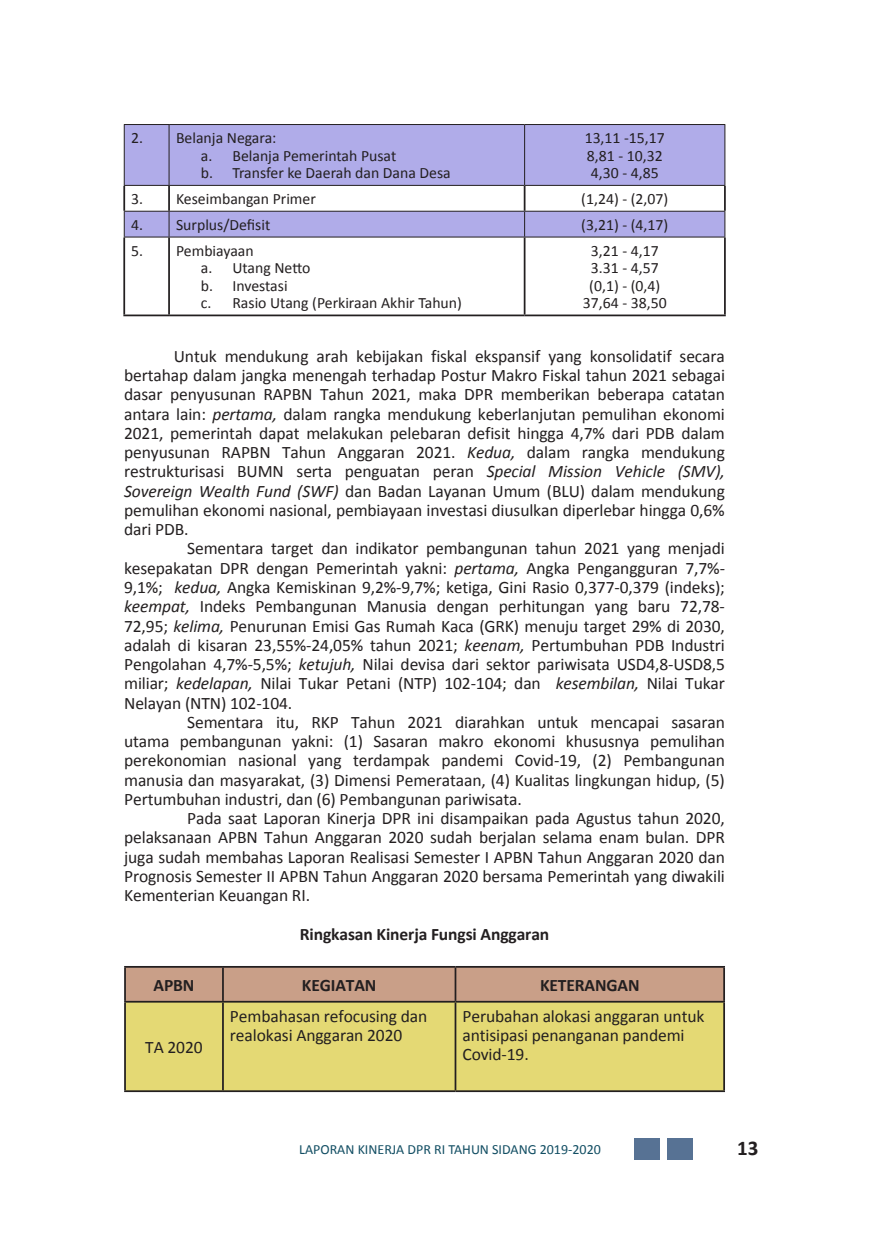
<style>
.page{position:relative;width:874px;height:1241px;background:#fff}
.page>*{position:absolute;margin:0;border:0;box-sizing:border-box;transform-origin:0 0}
.t1{font:700 21px "Calibri";color:#231f20}
.t2{font:17.5px/19.2px "Calibri";letter-spacing:-.005em;color:#231f20;text-align:justify}
.t3{font:700 17.5px "Calibri";letter-spacing:-.005em;color:#231f20}
.t4{font:15.75px "Calibri";color:#231f20}
.t5{font:14px "Calibri";color:#124e63}
.s1{font-style:italic}
</style>
<div class="page">
<div style="left:633px;top:1137px;width:26px;height:21px;background:#577294"></div>
<div style="left:667px;top:1137px;width:25px;height:21px;background:#577294"></div>
<svg style="left:125px;top:125px;width:599px;height:111px;fill:#b0ace9"></svg>
<hr style="left:123px;top:186px;width:2px;height:25px;background:#231f20">
<hr style="left:168px;top:186px;width:2px;height:25px;background:#231f20">
<hr style="left:523px;top:186px;width:2px;height:25px;background:#231f20">
<hr style="left:723px;top:186px;width:2px;height:25px;background:#231f20">
<hr style="left:123px;top:237px;width:2px;height:77px;background:#231f20">
<hr style="left:168px;top:237px;width:2px;height:77px;background:#231f20">
<hr style="left:523px;top:237px;width:2px;height:77px;background:#231f20">
<hr style="left:723px;top:237px;width:2px;height:77px;background:#231f20">
<hr style="left:123px;top:314px;width:46px;height:2px;background:#231f20">
<hr style="left:169px;top:314px;width:355px;height:2px;background:#231f20">
<hr style="left:524px;top:314px;width:201px;height:2px;background:#231f20">
<hr style="left:524px;top:124px;width:201px;height:1px;background:#231f20">
<hr style="left:724px;top:125px;width:1px;height:60px;background:#231f20">
<hr style="left:524px;top:185px;width:201px;height:1px;background:#231f20">
<hr style="left:124px;top:124px;width:45px;height:1px;background:#231f20">
<hr style="left:124px;top:125px;width:1px;height:60px;background:#231f20">
<hr style="left:124px;top:185px;width:45px;height:1px;background:#231f20">
<hr style="left:524px;top:211px;width:201px;height:1px;background:#231f20">
<svg style="left:724px;top:212px;width:1px;height:24px"></svg>
<hr style="left:524px;top:236px;width:201px;height:1px;background:#231f20">
<hr style="left:124px;top:211px;width:45px;height:1px;background:#231f20">
<svg style="left:124px;top:212px;width:1px;height:24px"></svg>
<hr style="left:124px;top:236px;width:45px;height:1px;background:#231f20">
<hr style="left:169px;top:211px;width:355px;height:1px;background:#231f20">
<svg style="left:168px;top:212px;width:1px;height:24px"></svg>
<svg style="left:524px;top:212px;width:1px;height:24px"></svg>
<hr style="left:169px;top:236px;width:355px;height:1px;background:#231f20">
<hr style="left:169px;top:124px;width:355px;height:1px;background:#231f20">
<hr style="left:168px;top:125px;width:1px;height:60px;background:#231f20">
<hr style="left:524px;top:125px;width:1px;height:60px;background:#231f20">
<hr style="left:169px;top:185px;width:355px;height:1px;background:#231f20">
<div style="left:126px;top:967px;width:597px;height:33px;background:#c99f88"></div>
<div style="left:126px;top:1002px;width:597px;height:88px;background:#e4d974"></div>
<hr style="left:124px;top:965px;width:99px;height:2px;background:#231f20">
<hr style="left:124px;top:967px;width:2px;height:33px;background:#231f20">
<hr style="left:223px;top:965px;width:232px;height:2px;background:#231f20">
<hr style="left:222px;top:967px;width:2px;height:33px;background:#231f20">
<hr style="left:455px;top:965px;width:269px;height:2px;background:#231f20">
<hr style="left:454px;top:967px;width:2px;height:33px;background:#231f20">
<hr style="left:723px;top:967px;width:1px;height:33px;background:#231f20">
<hr style="left:124px;top:1000px;width:99px;height:2px;background:#231f20">
<hr style="left:124px;top:1002px;width:2px;height:88px;background:#231f20">
<hr style="left:223px;top:1000px;width:232px;height:2px;background:#231f20">
<hr style="left:222px;top:1002px;width:2px;height:88px;background:#231f20">
<hr style="left:455px;top:1000px;width:269px;height:2px;background:#231f20">
<hr style="left:454px;top:1002px;width:2px;height:88px;background:#231f20">
<hr style="left:723px;top:1002px;width:1px;height:88px;background:#231f20">
<hr style="left:124px;top:1090px;width:99px;height:1px;background:#231f20">
<hr style="left:455px;top:1090px;width:269px;height:1px;background:#231f20">
<hr style="left:223px;top:1090px;width:232px;height:1px;background:#231f20">
<p class="t4" style="left:131px;top:128px;width:13px">2.</p>
<p class="t4" style="left:176px;top:128px;width:102px">Belanja Negara:</p>
<p class="t4" style="left:201px;top:146px;width:197px">a. Belanja Pemerintah Pusat</p>
<p class="t4" style="left:201px;top:163px;width:251px">b. Transfer ke Daerah dan Dana Desa</p>
<p class="t4" style="left:584px;top:128px;width:82px">13,11 -15,17</p>
<p class="t4" style="left:586px;top:146px;width:77px">8,81 - 10,32</p>
<p class="t4" style="left:590px;top:163px;width:69px">4,30 - 4,85</p>
<p class="t4" style="left:131px;top:189px;width:13px">3.</p>
<p class="t4" style="left:176px;top:189px;width:141px">Keseimbangan Primer</p>
<p class="t4" style="left:581px;top:189px;width:88px">(1,24) - (2,07)</p>
<p class="t4" style="left:131px;top:215px;width:13px">4.</p>
<p class="t4" style="left:176px;top:215px;width:96px">Surplus/Defisit</p>
<p class="t4" style="left:581px;top:215px;width:88px">(3,21) - (4,17)</p>
<p class="t4" style="left:131px;top:241px;width:13px">5.</p>
<p class="t4" style="left:176px;top:241px;width:79px">Pembiayaan</p>
<p class="t4" style="left:201px;top:258px;width:111px">a. Utang Netto</p>
<p class="t4" style="left:201px;top:276px;width:88px">b. Investasi</p>
<p class="t4" style="left:201px;top:293px;width:262px">c. Rasio Utang (Perkiraan Akhir Tahun)</p>
<p class="t4" style="left:590px;top:241px;width:69px">3,21 - 4,17</p>
<p class="t4" style="left:590px;top:258px;width:69px">3.31 - 4,57</p>
<p class="t4" style="left:589px;top:276px;width:72px">(0,1) - (0,4)</p>
<p class="t4" style="left:582px;top:293px;width:85px">37,64 - 38,50</p>
<p class="t2" style="left:124px;top:346px;width:602px;text-indent:50px">Untuk mendukung arah kebijakan fiskal ekspansif yang konsolidatif secara bertahap dalam jangka menengah terhadap Postur Makro Fiskal tahun 2021 sebagai dasar penyusunan RAPBN Tahun 2021, maka DPR memberikan beberapa catatan antara lain: <span class="s1">pertama,</span> dalam rangka mendukung keberlanjutan pemulihan ekonomi 2021, pemerintah dapat melakukan pelebaran defisit hingga 4,7% dari PDB dalam penyusunan RAPBN Tahun Anggaran 2021. <span class="s1">Kedua,</span> dalam rangka mendukung restrukturisasi BUMN serta penguatan peran <span class="s1">Special Mission Vehicle (SMV), Sovereign Wealth Fund (SWF)</span> dan Badan Layanan Umum (BLU) dalam mendukung pemulihan ekonomi nasional, pembiayaan investasi diusulkan diperlebar hingga 0,6% dari PDB.</p>
<p class="t2" style="left:124px;top:539px;width:602px;text-indent:63px">Sementara target dan indikator pembangunan tahun 2021 yang menjadi kesepakatan DPR dengan Pemerintah yakni: <span class="s1">pertama,</span> Angka Pengangguran 7,7%- 9,1%; <span class="s1">kedua,</span> Angka Kemiskinan 9,2%-9,7%; ketiga, Gini Rasio 0,377-0,379 (indeks); <span class="s1">keempat,</span> Indeks Pembangunan Manusia dengan perhitungan yang baru 72,78- 72,95; <span class="s1">kelima,</span> Penurunan Emisi Gas Rumah Kaca (GRK) menuju target 29% di 2030, adalah di kisaran 23,55%-24,05% tahun 2021; <span class="s1">keenam,</span> Pertumbuhan PDB Industri Pengolahan 4,7%-5,5%; <span class="s1">ketujuh,</span> Nilai devisa dari sektor pariwisata USD4,8-USD8,5 miliar; <span class="s1">kedelapan,</span> Nilai Tukar Petani (NTP) 102-104; dan <span class="s1">kesembilan,</span> Nilai Tukar Nelayan (NTN) 102-104.</p>
<p class="t2" style="left:124px;top:712px;width:602px;text-indent:63px">Sementara itu, RKP Tahun 2021 diarahkan untuk mencapai sasaran utama pembangunan yakni: (1) Sasaran makro ekonomi khususnya pemulihan perekonomian nasional yang terdampak pandemi Covid-19, (2) Pembangunan manusia dan masyarakat, (3) Dimensi Pemerataan, (4) Kualitas lingkungan hidup, (5)<br>Pertumbuhan industri, dan (6) Pembangunan pariwisata.</p>
<p class="t2" style="left:124px;top:808px;width:602px;text-indent:63px">Pada saat Laporan Kinerja DPR ini disampaikan pada Agustus tahun 2020, pelaksanaan APBN Tahun Anggaran 2020 sudah berjalan selama enam bulan. DPR juga sudah membahas Laporan Realisasi Semester I APBN Tahun Anggaran 2020 dan Prognosis Semester II APBN Tahun Anggaran 2020 bersama Pemerintah yang diwakili Kementerian Keuangan RI.</p>
<p class="t3" style="left:300px;top:922px;width:251px">Ringkasan Kinerja Fungsi Anggaran</p>
<p class="t3" style="left:153px;top:973px;width:42px">APBN</p>
<p class="t3" style="left:302px;top:973px;width:76px">KEGIATAN</p>
<p class="t3" style="left:539px;top:973px;width:101px">KETERANGAN</p>
<p class="t2" style="left:145px;top:1037px;width:59px">TA 2020</p>
<p class="t2" style="left:230px;top:1006px;width:199px">Pembahasan refocusing dan realokasi Anggaran 2020</p>
<p class="t2" style="left:462px;top:1006px;width:243px;text-align:left">Perubahan alokasi anggaran untuk antisipasi penanganan pandemi<br>Covid-19.</p>
<p class="t5" style="left:299px;top:1139px;width:303px">LAPORAN KINERJA DPR RI TAHUN SIDANG 2019-2020</p>
<p class="t1" style="left:736px;top:1134px;width:23px">13</p>
</div>
